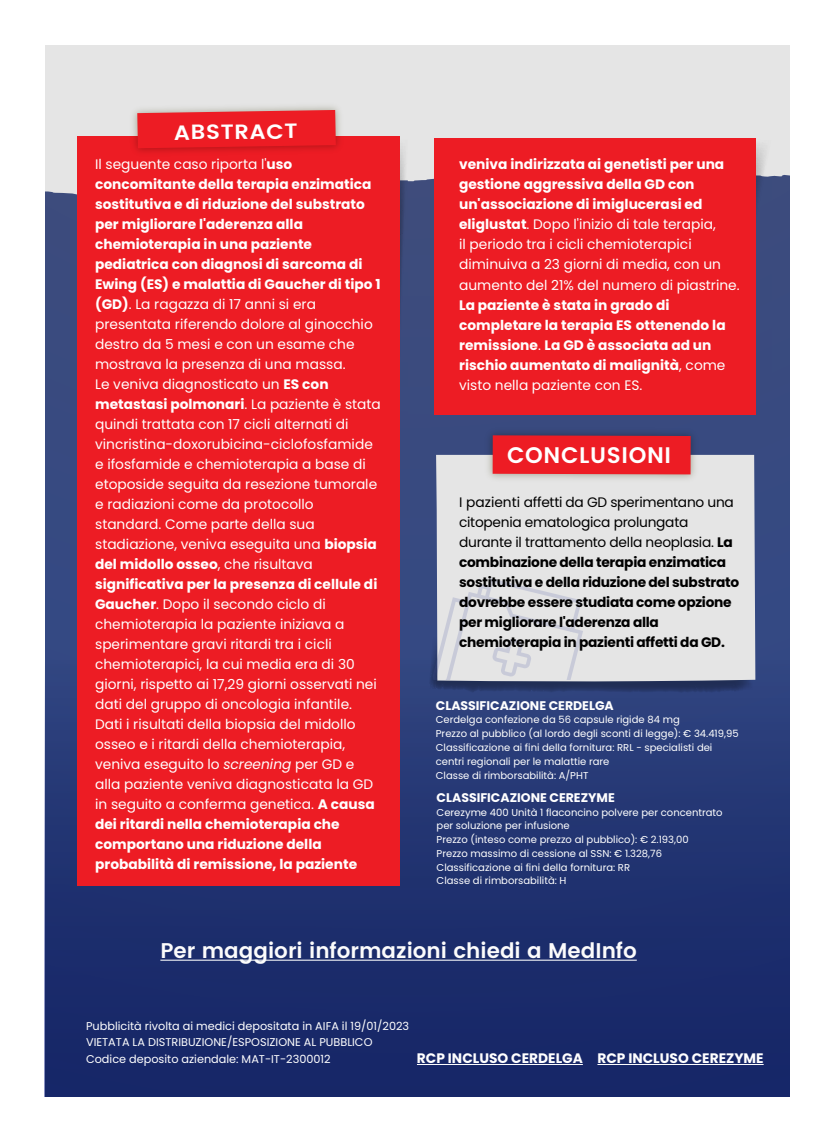
<style>
.page{position:relative;width:835px;height:1143px;background:#fff}
.page>*{position:absolute;margin:0;border:0;box-sizing:border-box;transform-origin:0 0}
.t1{font:600 22.5px "Poppins";letter-spacing:.03em;color:#fff}
.t2{font:600 21.25px "Poppins";color:#fcfcfc}
.t3{font:600 20.62px "Poppins";color:#fff;scale:1.09 1}
.t4{font:13.75px/20px "Poppins";color:#fff}
.t5{font:700 13.75px/20px "Poppins";letter-spacing:-.02em;color:#000}
.t6{font:700 13.75px/20px "Poppins";color:#fff}
.t7{font:700 12.5px "Poppins";color:#fff}
.t8{font:11.25px/16.2px "Poppins";color:#fff}
.t9{font:10px/13.8px "Poppins";color:#fff}
.s1{font-weight:700}
.s2{font-style:italic}
.s3{font-weight:400}
</style>
<div class="page">
<div style="left:45px;top:54px;width:744px;height:1043px;background:#3b4b7e"></div>
<div style="left:44px;top:414px;width:745px;height:683px;background:linear-gradient(to bottom,#3d5187,#152667)"></div>
<div style="left:45px;top:45px;width:744px;height:150px;background:#e5e5e5"></div>
<svg style="left:755px;top:140px;width:15px;height:240px"></svg>
<div style="left:436px;top:455px;width:319px;height:226px;background:#e5e5e5"></div>
<svg style="left:400px;top:140px;width:7px;height:563px"></svg>
<img style="left:481px;top:424px;width:220px;height:61px">
<div style="left:492px;top:435px;width:198px;height:39px;background:#ed1c24"></div>
<div style="left:77px;top:137px;width:323px;height:749px;background:#ed1c24"></div>
<img style="left:126px;top:99px;width:220px;height:54px">
<svg style="left:137px;top:110px;width:198px;height:38px"></svg>
<hr style="left:160px;top:959px;width:476px;height:1px;background:#fcfcfc">
<svg style="left:428px;top:578px;width:324px;height:115px;background:#caccd3"></svg>
<hr style="left:417px;top:1064px;width:165px;height:1px;background:#fff">
<hr style="left:597px;top:1064px;width:166px;height:1px;background:#fff">
<div style="left:434px;top:138px;width:321px;height:276px;background:#ed1c24"></div>
<h3 class="t3" style="left:174px;top:117px;width:115px;rotate:-1deg">ABSTRACT</h3>
<p class="t4" style="left:95px;top:154px;width:287px">Il seguente caso riporta l'<span class="s1">uso concomitante della terapia enzimatica sostitutiva e di riduzione del substrato per migliorare l'aderenza alla chemioterapia in una paziente pediatrica con diagnosi di sarcoma di Ewing (ES) e malattia di Gaucher di tipo 1 (GD)</span>. La ragazza di 17 anni si era presentata riferendo dolore al ginocchio destro da 5 mesi e con un esame che mostrava la presenza di una massa.<br>Le veniva diagnosticato un <span class="s1">ES con metastasi polmonari</span>. La paziente è stata quindi trattata con 17 cicli alternati di vincristina-doxorubicina-ciclofosfamide e ifosfamide e chemioterapia a base di etoposide seguita da resezione tumorale e radiazioni come da protocollo standard. Come parte della sua stadiazione, veniva eseguita una <span class="s1">biopsia del midollo osseo</span>, che risultava <span class="s1">significativa per la presenza di cellule di Gaucher</span>. Dopo il secondo ciclo di chemioterapia la paziente iniziava a sperimentare gravi ritardi tra i cicli chemioterapici, la cui media era di 30 giorni, rispetto ai 17,29 giorni osservati nei dati del gruppo di oncologia infantile.<br>Dati i risultati della biopsia del midollo osseo e i ritardi della chemioterapia, veniva eseguito lo <span class="s2">screening</span> per GD e alla paziente veniva diagnosticata la GD in seguito a conferma genetica. <span class="s1">A causa dei ritardi nella chemioterapia che comportano una riduzione della probabilità di remissione, la paziente</span></p>
<p class="t4" style="left:459px;top:155px;width:282px"><span class="s1">veniva indirizzata ai genetisti per una gestione aggressiva della GD con un'associazione di imiglucerasi ed eliglustat</span>. Dopo l'inizio di tale terapia,<br>il periodo tra i cicli chemioterapici diminuiva a 23 giorni di media, con un aumento del 21% del numero di piastrine.</p>
<p class="t6" style="left:459px;top:295px;width:268px">La paziente è stata in grado di completare la terapia ES ottenendo la remissione<span class="s3">.</span> La GD è associata ad un rischio aumentato di malignità<span class="s3">, come visto nella paziente con ES.</span></p>
<h1 class="t1" style="left:507px;top:438px;width:165px">CONCLUSIONI</h1>
<p class="t5" style="left:459px;top:492px;width:281px"><span class="s3">I pazienti affetti da GD sperimentano una citopenia ematologica prolungata durante il trattamento della neoplasia.</span> La combinazione della terapia enzimatica sostitutiva e della riduzione del substrato dovrebbe essere studiata come opzione per migliorare l'aderenza alla chemioterapia in pazienti affetti da GD.</p>
<p class="t7" style="left:435px;top:698px;width:179px">CLASSIFICAZIONE CERDELGA</p>
<p class="t9" style="left:435px;top:713px;width:304px">Cerdelga confezione da 56 capsule rigide 84 mg<br>Prezzo al pubblico (al lordo degli sconti di legge): € 34.419,95<br>Classificazione ai fini della fornitura: RRL - specialisti dei centri regionali per le malattie rare<br>Classe di rimborsabilità: A/PHT</p>
<p class="t7" style="left:436px;top:790px;width:180px">CLASSIFICAZIONE CEREZYME</p>
<p class="t9" style="left:436px;top:805px;width:287px">Cerezyme 400 Unità 1 flaconcino polvere per concentrato per soluzione per infusione<br>Prezzo (inteso come prezzo al pubblico): € 2.193,00<br>Prezzo massimo di cessione al SSN: € 1.328,76<br>Classificazione ai fini della fornitura: RR<br>Classe di rimborsabilità: H</p>
<h2 class="t2" style="left:160px;top:934px;width:477px">Per maggiori informazioni chiedi a MedInfo</h2>
<p class="t8" style="left:86px;top:1018px;width:324px">Pubblicità rivolta ai medici depositata in AIFA il 19/01/2023<br>VIETATA LA DISTRIBUZIONE/ESPOSIZIONE AL PUBBLICO<br>Codice deposito aziendale: MAT-IT-2300012</p>
<p class="t6" style="left:417px;top:1048px;width:348px">RCP INCLUSO CERDELGA RCP INCLUSO CEREZYME</p>
</div>
